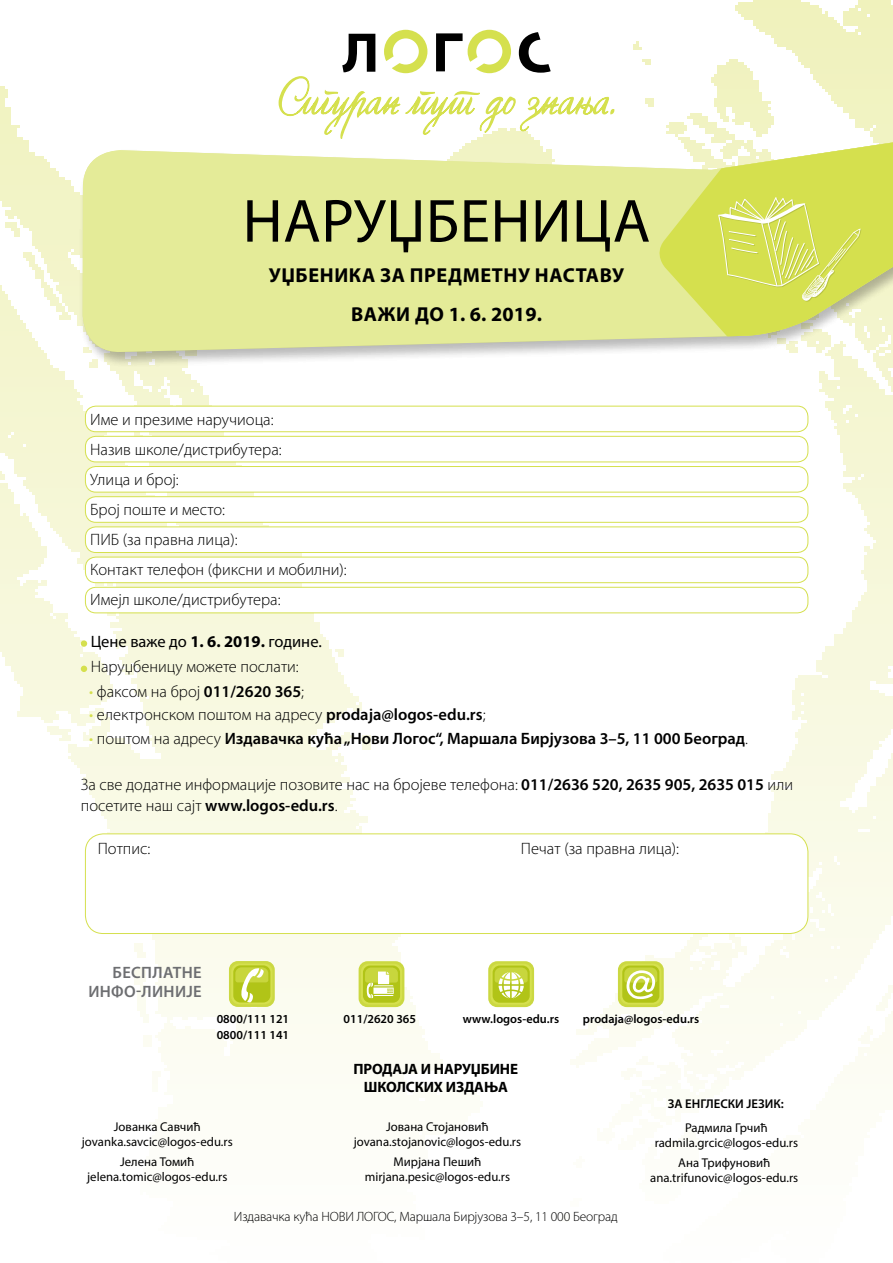
<style>
.page{position:relative;width:893px;height:1263px;background:#fff}
.page>*{position:absolute;margin:0;border:0;box-sizing:border-box;transform-origin:0 0}
.t1{font:61.35px "Myriad Pro";letter-spacing:.01em;color:#000}
.t2{font:700 20.25px/39.3px "Myriad Pro";letter-spacing:.03em;color:#000;text-align:center}
.t3{font:300 16.5px/30px "Myriad Pro";color:#000}
.t4{font:600 16.5px "Myriad Pro";color:#000}
.t5{font:600 16.5px/18.9px "Myriad Pro";letter-spacing:.02em;color:#6d6e71;text-align:right}
.t6{font:700 15px/18px "Myriad Pro";letter-spacing:-.01em;color:#000;text-align:center}
.t7{font:300 13.5px "Myriad Pro";letter-spacing:-.01em;color:#000}
.t8{font:12.75px/15px "Myriad Pro";color:#000;text-align:center}
.t9{font:600 12.75px "Myriad Pro";color:#000}
.t10{font:600 12.3px/16.2px "Myriad Pro";color:#000}
.s1{font-weight:400}
.s2{font-weight:700}
.s3{color:#d5e04e}
.s4{font-weight:600}
.s5{font-weight:300;color:#d5e04e}
.s6{font-weight:300}
</style>
<div class="page">
<img style="left:0;top:0;width:893px;height:1089px">
<div style="left:85px;top:406px;width:723px;height:26px;background:#fff;border-radius:11px"></div>
<div style="left:85px;top:406px;width:723px;height:26px;border:1px solid #d5e04e;border-radius:11px"></div>
<div style="left:85px;top:436px;width:723px;height:26px;background:#fff;border-radius:11px"></div>
<div style="left:85px;top:436px;width:723px;height:26px;border:1px solid #d5e04e;border-radius:11px"></div>
<div style="left:85px;top:466px;width:723px;height:26px;background:#fff;border-radius:11px"></div>
<div style="left:85px;top:466px;width:723px;height:26px;border:1px solid #d5e04e;border-radius:11px"></div>
<div style="left:85px;top:497px;width:723px;height:25px;background:#fff;border-radius:11px"></div>
<div style="left:85px;top:496px;width:723px;height:27px;border:1px solid #d5e04e;border-radius:11px"></div>
<div style="left:85px;top:527px;width:723px;height:25px;background:#fff;border-radius:11px"></div>
<div style="left:85px;top:526px;width:723px;height:27px;border:1px solid #d5e04e;border-radius:11px"></div>
<div style="left:85px;top:557px;width:723px;height:26px;background:#fff;border-radius:11px"></div>
<div style="left:85px;top:557px;width:723px;height:26px;border:1px solid #d5e04e;border-radius:11px"></div>
<div style="left:85px;top:587px;width:723px;height:26px;background:#fff;border-radius:11px"></div>
<div style="left:85px;top:587px;width:723px;height:26px;border:1px solid #d5e04e;border-radius:11px"></div>
<div style="left:78px;top:124px;width:815px;height:244px;background:#000;opacity:.15"></div>
<svg style="left:83px;top:126px;width:810px;height:227px;fill:#e4eb98"></svg>
<svg style="left:653px;top:142px;width:240px;height:211px"></svg>
<div style="left:81px;top:640px;width:6px;height:7px;background:#d5e04e;border-radius:50%"></div>
<svg style="left:81px;top:666px;width:6px;height:6px"></svg>
<svg style="left:278px;top:30px;width:342px;height:117px"></svg>
<svg style="left:718px;top:196px;width:143px;height:106px"></svg>
<div style="left:488px;top:961px;width:46px;height:46px;background:#cbd842;border-radius:9px"></div>
<svg style="left:491px;top:964px;width:41px;height:40px"></svg>
<svg style="left:493px;top:965px;width:37px;height:38px"></svg>
<svg style="left:495px;top:967px;width:33px;height:31px"></svg>
<div style="left:359px;top:961px;width:45px;height:46px;background:#cbd842;border-radius:9px"></div>
<div style="left:361px;top:964px;width:41px;height:40px;background:#d5e04e;border-radius:8px"></div>
<div style="left:363px;top:965px;width:37px;height:38px;background:#b1c417;border-radius:7px"></div>
<svg style="left:365px;top:967px;width:33px;height:31px"></svg>
<div style="left:618px;top:961px;width:46px;height:46px;background:#cbd842;border-radius:9px"></div>
<svg style="left:620px;top:964px;width:41px;height:40px"></svg>
<svg style="left:622px;top:965px;width:37px;height:38px"></svg>
<svg style="left:624px;top:967px;width:33px;height:32px"></svg>
<div style="left:229px;top:961px;width:46px;height:46px;background:#cbd842;border-radius:9px"></div>
<svg style="left:231px;top:963px;width:41px;height:41px"></svg>
<div style="left:233px;top:965px;width:37px;height:37px;background:#b1c417;border-radius:7px"></div>
<svg style="left:235px;top:967px;width:33px;height:35px"></svg>
<div style="left:85px;top:834px;width:723px;height:99px;background:#fff;border-radius:18px"></div>
<div style="left:85px;top:833px;width:723px;height:101px;border:1px solid #d5e04e;border-radius:18px"></div>
<h1 class="t1" style="left:243px;top:183px;width:409px">НАРУЏБЕНИЦА</h1>
<p class="t2" style="left:269px;top:255px;width:357px">УЏБЕНИКА ЗА ПРЕДМЕТНУ НАСТАВУ<br>ВАЖИ ДО 1. 6. 2019.</p>
<p class="t3" style="left:90px;top:405px;width:258px">Име и презиме наручиоца:<br>Назив школе/дистрибутера:<br>Улица и број:<br>Број поште и место:<br>ПИБ (за правна лица):<br>Контакт телефон (фиксни и мобилни):<br>Имејл школе/дистрибутера:</p>
<p class="t3" style="left:91px;top:629px;width:233px;line-height:25.2px"><span class="s1">Цене важе до</span> <span class="s2">1. 6. 2019.</span> <span class="s1">године.<br></span>Наруџбеницу можете послати:</p>
<p class="t3" style="left:89px;top:677px;width:216px"><span class="s3">•</span> факсом на број <span class="s4">011/2620 365</span>;</p>
<p class="t3" style="left:89px;top:700px;width:398px"><span class="s3">•</span> електронском поштом на адресу <span class="s4">prodaja@logos-edu.rs</span>;</p>
<p class="t4" style="left:89px;top:727px;width:660px"><span class="s5">•</span> <span class="s6">поштом на адресу</span> Издавачка кућа „Нови Логос“, Маршала Бирјузова 3–5, 11 000 Београд<span class="s6">.</span></p>
<p class="t3" style="left:81px;top:774px;width:714px;line-height:21px">За све додатне информације позовите нас на бројеве телефона: <span class="s4">011/2636 520, 2635 905, 2635 015</span> или посетите наш сајт <span class="s4">www.logos-edu.rs</span>.</p>
<p class="t3" style="left:98px;top:834px;width:54px">Потпис:</p>
<p class="t3" style="left:521px;top:834px;width:160px">Печат (за правна лица):</p>
<p class="t5" style="left:88px;top:962px;width:115px">БЕСПЛАТНЕ<br>ИНФО-ЛИНИЈЕ</p>
<p class="t10" style="left:217px;top:1010px;width:74px">0800/111 121<br>0800/111 141</p>
<p class="t10" style="left:344px;top:1010px;width:74px">011/2620 365</p>
<p class="t10" style="left:463px;top:1010px;width:98px">www.logos-edu.rs</p>
<p class="t10" style="left:583px;top:1010px;width:118px">prodaja@logos-edu.rs</p>
<p class="t6" style="left:354px;top:1060px;width:166px">ПРОДАЈА И НАРУЏБИНЕ<br>ШКОЛСКИХ ИЗДАЊА</p>
<p class="t9" style="left:668px;top:1095px;width:117px">ЗА ЕНГЛЕСКИ ЈЕЗИК:</p>
<p class="t8" style="left:82px;top:1119px;width:152px">Јованка Савчић jovanka.savcic@logos-edu.rs</p>
<p class="t8" style="left:87px;top:1154px;width:142px">Јелена Томић jelena.tomic@logos-edu.rs</p>
<p class="t8" style="left:354px;top:1119px;width:169px">Јована Стојановић jovana.stojanovic@logos-edu.rs</p>
<p class="t8" style="left:365px;top:1154px;width:147px">Мирјана Пешић mirjana.pesic@logos-edu.rs</p>
<p class="t7" style="left:234px;top:1209px;width:386px">Издавачка кућа НОВИ ЛОГОС, Маршала Бирјузова 3–5, 11 000 Београд</p>
<p class="t8" style="left:655px;top:1120px;width:145px">Радмила Грчић radmila.grcic@logos-edu.rs</p>
<p class="t8" style="left:650px;top:1155px;width:150px">Ана Трифуновић ana.trifunovic@logos-edu.rs</p>
</div>
